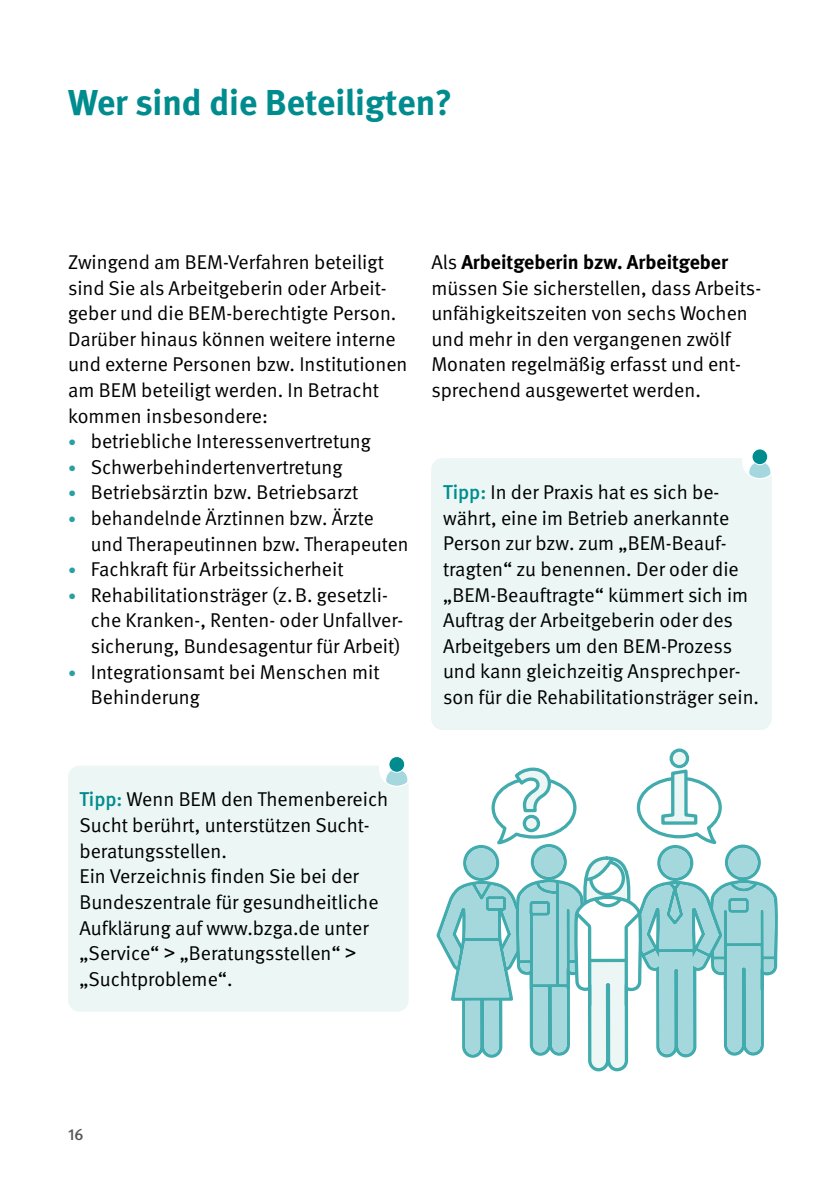
<style>
.page{position:relative;width:840px;height:1191px;background:#fff}
.page>*{position:absolute;margin:0;border:0;box-sizing:border-box;transform-origin:0 0}
.Überschriften_H1_ohne_Z{font:700 36px "DGUV Meta";color:#008c8e}
.Fließtext_FT_ohne_Abstand{font:20px/25.6px "DGUV Meta";color:#000}
.Fließtext_Tipp{font:20px/25.6px "DGUV Meta";color:#000}
.Fließtext_FT_Abstand_vor{font:20px/25.6px "DGUV Meta";color:#000}
.t1{font:500 16px "DGUV Meta";color:#565655}
.s1{font-size:16px;color:#2aa0a0}
.s2{font-weight:700}
.s3{font-weight:500;color:#008c8e}
.s4{font-family:"Arial"}
</style>
<div class="page">
<div style="left:68px;top:765px;width:340px;height:246px;background:#ebf6f5;border-radius:11px"></div>
<div style="left:431px;top:458px;width:340px;height:272px;background:#ebf6f5;border-radius:11px"></div>
<svg style="left:670px;top:750px;width:17px;height:16px"></svg>
<div style="left:669px;top:748px;width:19px;height:20px;border:3px solid #41abad;border-radius:50%"></div>
<svg style="left:436px;top:766px;width:341px;height:305px"></svg>
<div style="left:742px;top:444px;width:34px;height:35px;background:#fff;border-radius:50%"></div>
<svg style="left:749px;top:461px;width:22px;height:18px"></svg>
<div style="left:751px;top:449px;width:16px;height:16px;background:#008c8e;border-radius:50%"></div>
<div style="left:751px;top:448px;width:16px;height:17px;border:1px solid #fff;border-radius:50%"></div>
<div style="left:741px;top:443px;width:36px;height:36px;border:1px solid #fff;border-radius:50%"></div>
<div style="left:379px;top:751px;width:35px;height:35px;background:#fff;border-radius:50%"></div>
<svg style="left:385px;top:769px;width:23px;height:17px"></svg>
<div style="left:389px;top:756px;width:15px;height:16px;background:#008c8e;border-radius:50%"></div>
<div style="left:388px;top:756px;width:17px;height:16px;border:1px solid #fff;border-radius:50%"></div>
<div style="left:378px;top:751px;width:36px;height:36px;border:1px solid #fff;border-radius:50%"></div>
<h1 class="Überschriften_H1_ohne_Z" style="left:68px;top:81px;width:385px">Wer sind die Beteiligten?</h1>
<p class="Fließtext_FT_ohne_Abstand" style="left:68px;top:250px;width:341px">Zwingend am BEM-Verfahren beteiligt sind Sie als Arbeitgeberin oder Arbeit&shy;geber und die BEM-berechtigte Person.<br>Darüber hinaus können weitere interne und externe Personen bzw. Institutionen am BEM beteiligt werden. In Betracht kommen insbesondere:</p>
<p class="Fließtext_FT_ohne_Abstand" style="left:68px;top:429px;width:304px"><span class="s1">•</span> betriebliche Interessenvertretung</p>
<p class="Fließtext_FT_ohne_Abstand" style="left:68px;top:454px;width:276px"><span class="s1">•</span> Schwerbehindertenvertretung</p>
<p class="Fließtext_FT_ohne_Abstand" style="left:68px;top:480px;width:291px"><span class="s1">•</span> Betriebsärztin bzw. Betriebsarzt</p>
<p class="Fließtext_FT_ohne_Abstand" style="left:91px;top:506px;width:319px;text-indent:-23px"><span class="s1">•</span> behandelnde Ärztinnen bzw. Ärzte und Therapeutinnen bzw. Therapeuten</p>
<p class="Fließtext_FT_ohne_Abstand" style="left:68px;top:557px;width:277px"><span class="s1">•</span> Fachkraft für Arbeitssicherheit</p>
<p class="Fließtext_FT_ohne_Abstand" style="left:91px;top:582px;width:314px;text-indent:-23px"><span class="s1">•</span> Rehabilitationsträger (z.B. gesetzli&shy;che Kranken-, Renten- oder Unfallver&shy;sicherung, Bundesagentur für Arbeit)</p>
<p class="Fließtext_FT_ohne_Abstand" style="left:91px;top:659px;width:290px;text-indent:-23px"><span class="s1">•</span> Integrationsamt bei Menschen mit<br>Behinderung</p>
<p class="Fließtext_FT_Abstand_vor" style="left:431px;top:250px;width:331px">Als <span class="s2">Arbeitgeberin bzw. Arbeitgeber </span>müssen Sie sicherstellen, dass Arbeits&shy;unfähigkeitszeiten von sechs Wochen und mehr in den vergangenen zwölf Monaten regelmäßig erfasst und ent&shy;sprechend ausgewertet werden.</p>
<p class="Fließtext_FT_ohne_Abstand" style="left:443px;top:480px;width:317px"><span class="s3">Tipp:</span> In der Praxis hat es sich be&shy;währt, eine im Betrieb anerkannte Person zur bzw. zum „BEM-Beauf&shy;tragten“ zu benennen. Der oder die „BEM-Beauftragte“ kümmert sich im Auftrag der Arbeitgeberin oder des Arbeitgebers um den BEM-Prozess und kann gleichzeitig Ansprechper&shy;son für die Rehabilitationsträger sein.</p>
<p class="Fließtext_Tipp" style="left:79px;top:787px;width:310px"><span class="s3">Tipp:</span> Wenn BEM den Themenbereich<br>Sucht berührt, unterstützen Sucht&shy;beratungsstellen.<br>Ein Verzeichnis finden Sie bei der<br>Bundeszentrale für gesundheitliche<br>Aufklärung auf www.bzga.de unter „Service“ <span class="s4">&gt;</span> „Beratungsstellen“ <span class="s4">&gt; </span>„Suchtprobleme“.</p>
<p class="t1" style="left:68px;top:1124px;width:17px">16</p>
</div>
